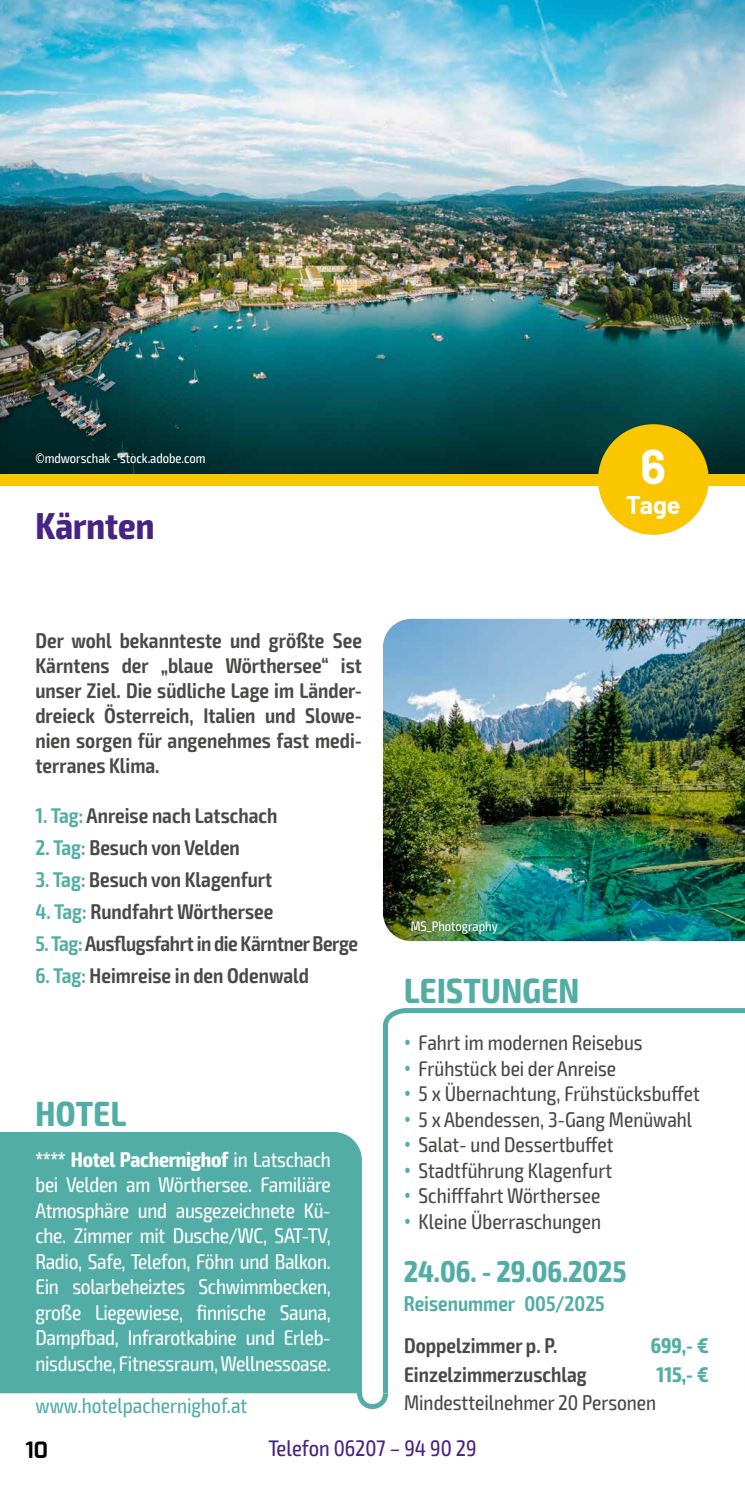
<style>
.page{position:relative;width:745px;height:1489px;background:#fff}
.page>*{position:absolute;margin:0;border:0;box-sizing:border-box;transform-origin:0 0}
.t1{font:700 47.5px "Barlow";color:#fff}
.t2{font:700 condensed 37.5px "Exo 2";color:#472483}
.t3{font:700 condensed 35px "Exo 2";letter-spacing:.01em;color:#51ada5}
.t4{font:700 condensed 30px "Exo 2";color:#51ada5}
.t5{font:700 25px "Barlow";color:#fff}
.t6{font:condensed 22.5px "Exo 2";color:#472483}
.t7{font:700 22.5px "Exo";color:#000}
.t8{font:600 condensed 21.25px/25px "Exo 2";color:#494948;text-align:justify}
.t9{font:condensed 21.25px/25.5px "Exo 2";letter-spacing:-.015em;color:#fff;text-align:justify}
.t10{font:condensed 21.25px "Exo 2";color:#494948}
.t11{font:600 condensed 21.25px "Exo 2";letter-spacing:-.02em;color:#494948}
.t12{font:condensed 21.25px "Exo 2";color:#51ada5}
.t13{font:600 condensed 21.25px "Exo 2";color:#51ada5}
.t14{font:700 condensed 21.25px "Exo 2";color:#51ada5}
.t15{font:condensed 13.75px "Exo 2";color:#fff}
.s1{color:#51ada5}
.s2{font-weight:700}
.s3{font-family:"Arial Narrow";font-stretch:normal;color:#51ada5}
</style>
<div class="page">
<div style="left:0;top:1131px;width:361px;height:262px;background:#51ada5"></div>
<svg style="left:744px;top:891px;width:1px;height:123px"></svg>
<img style="left:0;top:0;width:744px;height:474px">
<div style="left:0;top:474px;width:744px;height:11px;background:#f9c600"></div>
<svg style="left:383px;top:1008px;width:361px;height:377px"></svg>
<svg style="left:354px;top:1385px;width:35px;height:25px"></svg>
<div style="left:597px;top:424px;width:111px;height:111px;background:#f9c600;border-radius:50%"></div>
<img style="left:383px;top:619px;width:361px;height:322px">
<p class="t15" style="left:35px;top:450px;width:171px">©mdworschak - stock.adobe.com</p>
<h2 class="t2" style="left:35px;top:503px;width:120px">Kärnten</h2>
<p class="t8" style="left:35px;top:628px;width:328px">Der wohl bekannteste und größte See Kärntens der „blaue Wörthersee“ ist unser Ziel. Die südliche Lage im Länder&shy;dreieck Österreich, Italien und Slowe&shy;nien sorgen für angenehmes fast medi&shy;terranes Klima.</p>
<p class="t8" style="left:36px;top:803px;width:243px"><span class="s1">1. Tag:</span> Anreise nach Latschach</p>
<p class="t8" style="left:36px;top:835px;width:206px"><span class="s1">2. Tag:</span> Besuch von Velden</p>
<p class="t8" style="left:36px;top:867px;width:238px"><span class="s1">3. Tag:</span> Besuch von Klagenfurt</p>
<p class="t8" style="left:36px;top:899px;width:239px"><span class="s1">4. Tag:</span> Rundfahrt Wörthersee</p>
<p class="t11" style="left:36px;top:931px;width:324px"><span class="s1">5. Tag:</span> Ausflugsfahrt in die Kärntner Berge</p>
<p class="t8" style="left:36px;top:963px;width:275px"><span class="s1">6. Tag:</span> Heimreise in den Odenwald</p>
<h3 class="t3" style="left:36px;top:1092px;width:92px">HOTEL</h3>
<p class="t9" style="left:35px;top:1146px;width:297px"><span class="s2">**** Hotel Pachernighof</span> in Latschach bei Velden am Wörthersee. Familiäre Atmosphäre und ausgezeichnete Kü&shy;che. Zimmer mit Dusche/WC, SAT-TV, Radio, Safe, Telefon, Föhn und Balkon.<br>Ein solarbeheiztes Schwimmbecken, große Liegewiese, finnische Sauna, Dampfbad, Infrarotkabine und Erleb&shy;nisdusche, Fitnessraum, Wellnessoase.</p>
<p class="t12" style="left:35px;top:1392px;width:213px">www.hotelpachernighof.at</p>
<h1 class="t1" style="left:640px;top:432px;width:27px">6</h1>
<p class="t5" style="left:625px;top:486px;width:56px">Tage</p>
<p class="t15" style="left:410px;top:917px;width:88px">MS_Photography</p>
<h3 class="t3" style="left:404px;top:969px;width:177px">LEISTUNGEN</h3>
<p class="t10" style="left:404px;top:1030px;width:240px"><span class="s3">•</span> Fahrt im modernen Reisebus</p>
<p class="t10" style="left:404px;top:1055px;width:213px"><span class="s3">•</span> Frühstück bei der Anreise</p>
<p class="t10" style="left:404px;top:1081px;width:297px"><span class="s3">•</span> 5 x Übernachtung, Frühstücksbuffet</p>
<p class="t10" style="left:404px;top:1106px;width:289px"><span class="s3">•</span> 5 x Abendessen, 3-Gang Menüwahl</p>
<p class="t10" style="left:404px;top:1132px;width:210px"><span class="s3">•</span> Salat- und Dessertbuffet</p>
<p class="t10" style="left:404px;top:1157px;width:209px"><span class="s3">•</span> Stadtführung Klagenfurt</p>
<p class="t10" style="left:404px;top:1183px;width:197px"><span class="s3">•</span> Schifffahrt Wörthersee</p>
<p class="t10" style="left:404px;top:1208px;width:198px"><span class="s3">•</span> Kleine Überraschungen</p>
<h3 class="t4" style="left:403px;top:1253px;width:224px">24.06. - 29.06.2025</h3>
<p class="t13" style="left:403px;top:1290px;width:202px">Reisenummer 005/2025</p>
<p class="t8" style="left:404px;top:1333px;width:155px">Doppelzimmer p. P.</p>
<p class="t14" style="left:650px;top:1332px;width:60px">699,- €</p>
<p class="t8" style="left:404px;top:1361px;width:184px">Einzelzimmerzuschlag</p>
<p class="t14" style="left:656px;top:1361px;width:54px">115,- €</p>
<p class="t10" style="left:404px;top:1389px;width:253px">Mindestteilnehmer 20 Personen</p>
<p class="t7" style="left:25px;top:1434px;width:24px">10</p>
<p class="t6" style="left:268px;top:1435px;width:209px">Telefon 06207 – 94 90 29</p>
</div>
